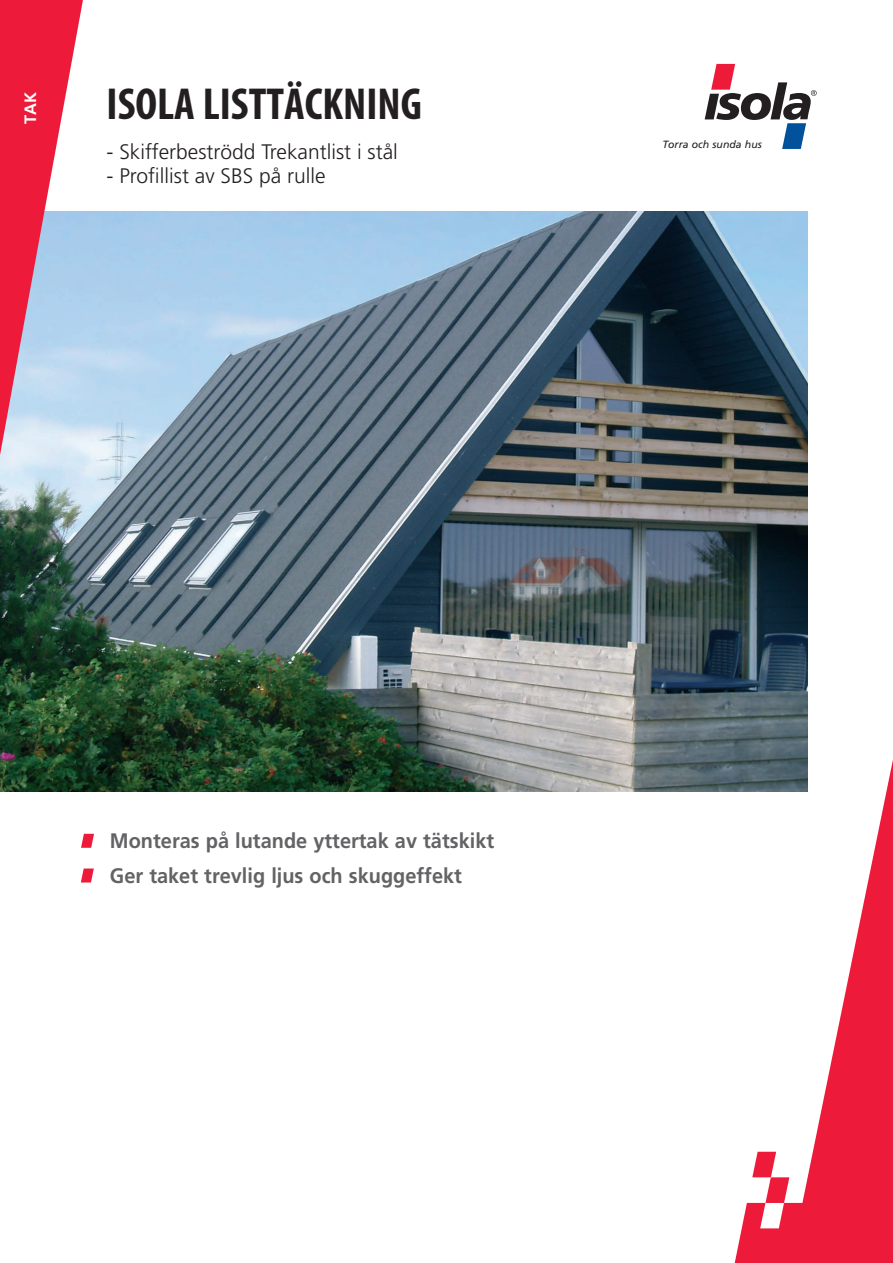
<style>
.page{position:relative;width:893px;height:1263px;background:#fff}
.page>*{position:absolute;margin:0;border:0;box-sizing:border-box;transform-origin:0 0}
.t1{font:700 condensed 45px "Myriad Pro";color:#231f20}
.Mellomoverskrift{font:700 21px "Frutiger";color:#636366;scale:.95 1}
.t2{font:300 21px "Frutiger";color:#231f20}
.t3{font:700 16.5px "Frutiger";color:#fff}
.t4{font:italic 10.5px "Frutiger";color:#231f20}
</style>
<div class="page">
<img style="left:0;top:211px;width:808px;height:581px">
<svg style="left:81px;top:834px;width:13px;height:14px"></svg>
<svg style="left:735px;top:759px;width:158px;height:504px"></svg>
<svg style="left:752px;top:1152px;width:37px;height:51px"></svg>
<svg style="left:0;top:0;width:83px;height:455px"></svg>
<svg style="left:705px;top:64px;width:112px;height:85px"></svg>
<svg style="left:81px;top:868px;width:13px;height:14px"></svg>
<p class="t3" style="left:21px;top:124px;width:34px;rotate:-90deg">TAK</p>
<p class="t1" style="left:107px;top:76px;width:317px">ISOLA LISTTÄCKNING</p>
<p class="t2" style="left:107px;top:140px;width:293px">- Skifferbeströdd Trekantlist i stål</p>
<p class="t2" style="left:107px;top:164px;width:220px">- Profillist av SBS på rulle</p>
<p class="t4" style="left:662px;top:138px;width:101px">Torra och sunda hus</p>
<p class="Mellomoverskrift" style="left:110px;top:829px;width:406px">Monteras på lutande yttertak av tätskikt</p>
<p class="Mellomoverskrift" style="left:110px;top:863px;width:372px">Ger taket trevlig ljus och skuggeffekt</p>
</div>
